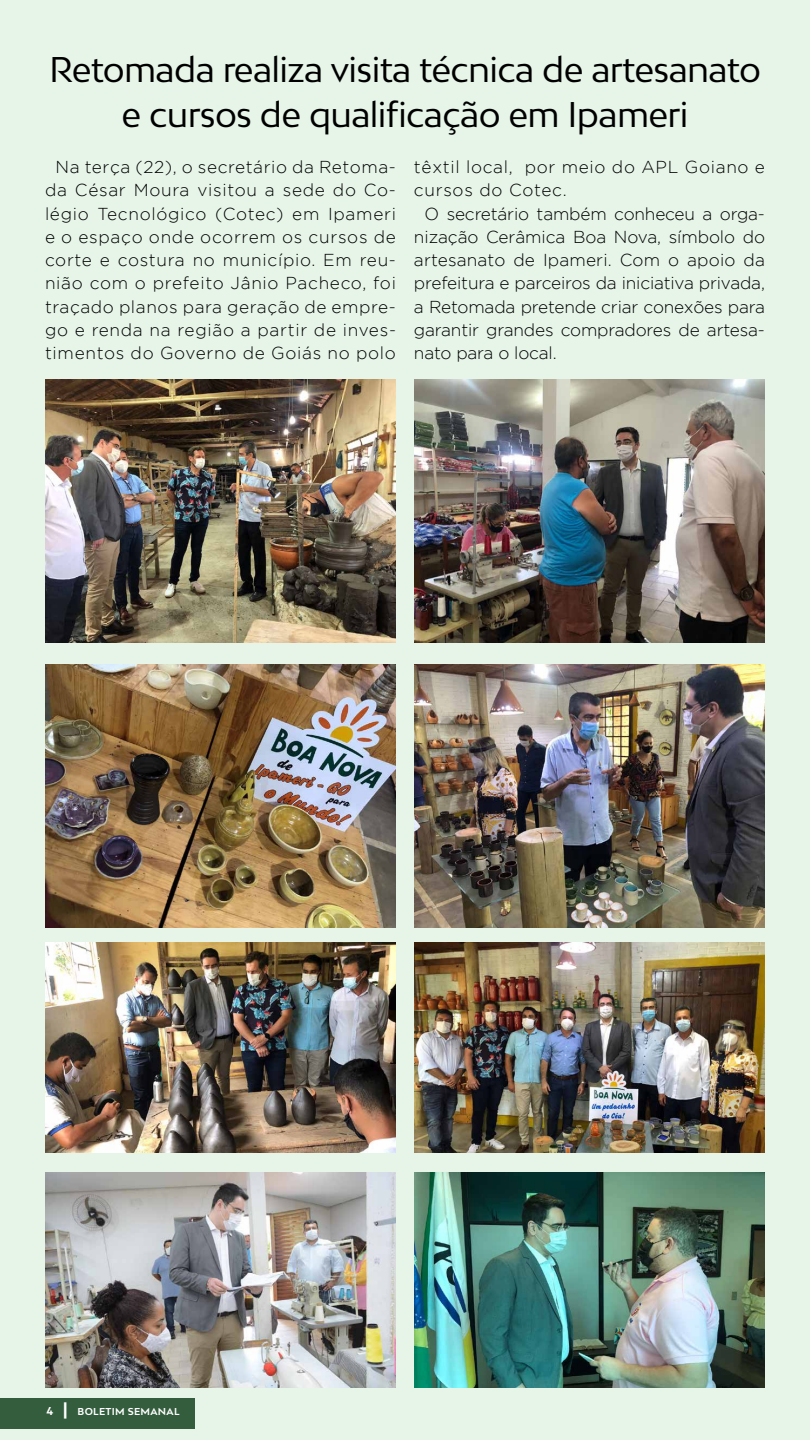
<style>
.page{position:relative;width:810px;height:1440px;background:#e6f5e8}
.page>*{position:absolute;margin:0;border:0;box-sizing:border-box;transform-origin:0 0}
.t1{font:33.75px/45px "Bw Mitga";letter-spacing:-.02em;color:#000;text-align:center}
.t2{font:300 17.25px/23.2px "Gotham";letter-spacing:.04em;color:#000;text-align:justify}
.t3{font:700 9.45px "Bw Mitga";letter-spacing:.03em;color:#fff}
.s1{font-size:10.88px}
.s2{font-size:16.27px}
</style>
<div class="page">
<div style="left:0;top:1398px;width:195px;height:31px;background:#335d3d"></div>
<img style="left:414px;top:1172px;width:351px;height:216px">
<img style="left:45px;top:1172px;width:351px;height:216px">
<img style="left:414px;top:943px;width:351px;height:210px">
<img style="left:45px;top:943px;width:351px;height:210px">
<img style="left:414px;top:664px;width:351px;height:264px">
<img style="left:45px;top:664px;width:351px;height:264px">
<img style="left:414px;top:380px;width:351px;height:263px">
<img style="left:45px;top:380px;width:351px;height:263px">
<h1 class="t1" style="left:49px;top:46px;width:713px">Retomada realiza visita técnica de artesanato e cursos de qualificação em Ipameri</h1>
<p class="t2" style="left:45px;top:155px;width:353px;text-indent:11px">Na terça (22), o secretário da Retoma&shy;da César Moura visitou a sede do Co&shy;légio Tecnológico (Cotec) em Ipameri e o espaço onde ocorrem os cursos de corte e costura no município. Em reu&shy;nião com o prefeito Jânio Pacheco, foi traçado planos para geração de empre&shy;go e renda na região a partir de inves&shy;timentos do Governo de Goiás no polo</p>
<p class="t2" style="left:414px;top:155px;width:353px">têxtil local, por meio do APL Goiano e cursos do Cotec.</p>
<p class="t2" style="left:414px;top:202px;width:353px;text-indent:11px">O secretário também conheceu a orga&shy;nização Cerâmica Boa Nova, símbolo do artesanato de Ipameri. Com o apoio da prefeitura e parceiros da iniciativa privada, a Retomada pretende criar conexões para garantir grandes compradores de artesa&shy;nato para o local.</p>
<p class="t3" style="left:46px;top:1405px;width:135px"><span class="s1">4</span> <span class="s2">|</span> BOLETIM SEMANAL</p>
</div>
